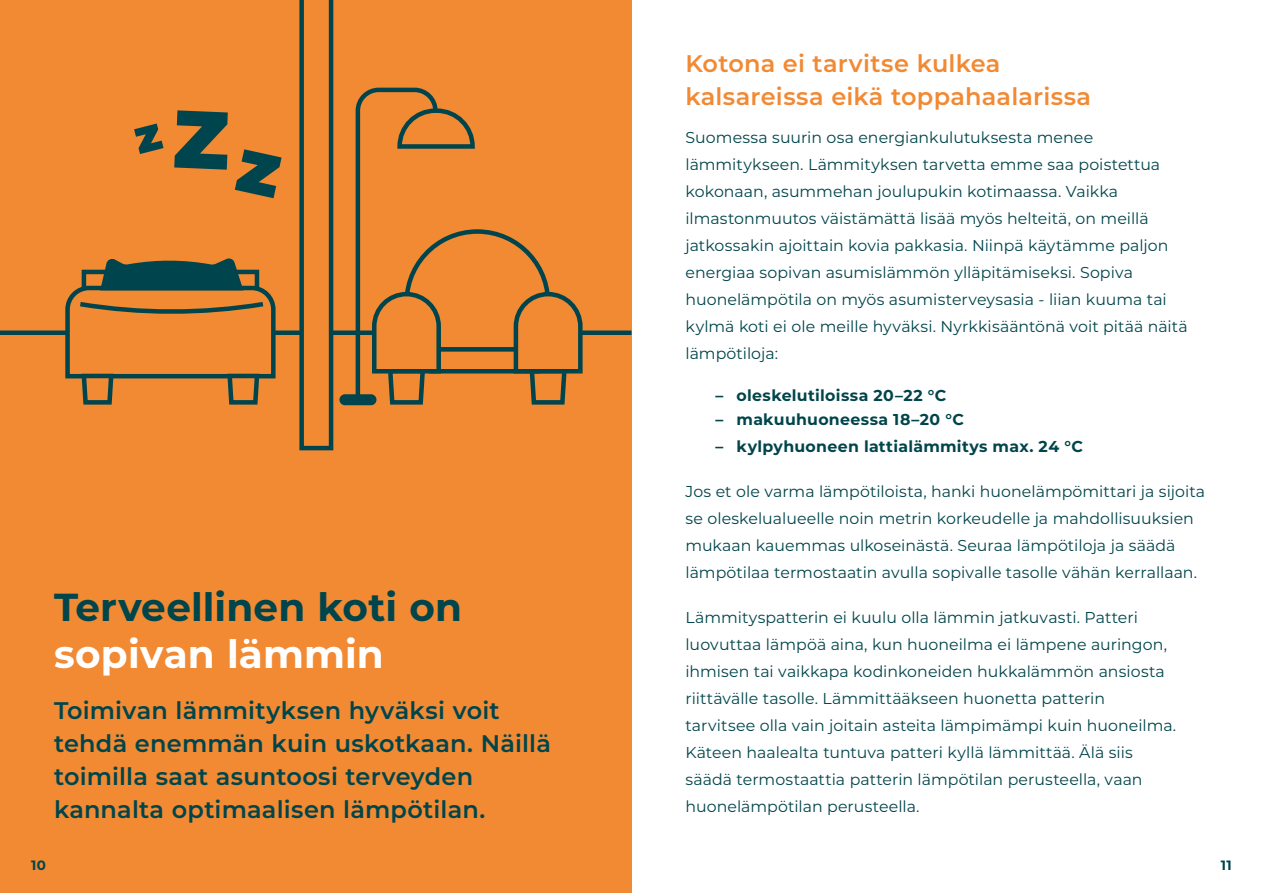
<style>
.page{position:relative;width:1263px;height:893px;background:#fff}
.page>*{position:absolute;margin:0;border:0;box-sizing:border-box;transform-origin:0 0}
.t1{font:700 39px "Montserrat";letter-spacing:.005em;color:#00454b}
.t2{font:700 39px "Montserrat";letter-spacing:.005em;color:#fff}
.t3{font:100 24px/33px "Montserrat";letter-spacing:.01em;color:#00454b}
.t4{font:100 24px/33px "Montserrat";letter-spacing:.01em;color:#f28933}
.t5{font:15.75px/27px "Montserrat";color:#00454b}
.t6{font:700 15.75px "Montserrat";letter-spacing:.02em;color:#00454b}
.t7{font:700 13.5px "Montserrat";color:#00454b}
</style>
<div class="page">
<div style="left:0;top:0;width:631px;height:893px;background:#f28933"></div>
<div style="left:0;top:330px;width:631px;height:5px;background:#00454d"></div>
<div style="left:339px;top:394px;width:37px;height:11px;background:#00454d;border-radius:5px"></div>
<svg style="left:134px;top:124px;width:30px;height:30px"></svg>
<svg style="left:174px;top:110px;width:54px;height:60px"></svg>
<svg style="left:235px;top:149px;width:47px;height:49px"></svg>
<svg style="left:299px;top:0;width:34px;height:450px"></svg>
<svg style="left:353px;top:87px;width:232px;height:319px"></svg>
<svg style="left:63px;top:258px;width:215px;height:147px"></svg>
<h1 class="t1" style="left:54px;top:579px;width:410px">Terveellinen koti on</h1>
<h1 class="t2" style="left:54px;top:626px;width:331px">sopivan lämmin</h1>
<h2 class="t3" style="left:54px;top:693px;width:498px">Toimivan lämmityksen hyväksi voit tehdä enemmän kuin uskotkaan. Näillä toimilla saat asuntoosi terveyden kannalta optimaalisen lämpötilan.</h2>
<h2 class="t4" style="left:685px;top:46px;width:407px">Kotona ei tarvitse kulkea kalsareissa eikä toppahaalarissa</h2>
<p class="t5" style="left:685px;top:123px;width:504px">Suomessa suurin osa energiankulutuksesta menee lämmitykseen. Lämmityksen tarvetta emme saa poistettua kokonaan, asummehan joulupukin kotimaassa. Vaikka ilmastonmuutos väistämättä lisää myös helteitä, on meillä jatkossakin ajoittain kovia pakkasia. Niinpä käytämme paljon energiaa sopivan asumislämmön ylläpitämiseksi. Sopiva huonelämpötila on myös asumisterveysasia - liian kuuma tai kylmä koti ei ole meille hyväksi. Nyrkkisääntönä voit pitää näitä lämpötiloja:</p>
<p class="t6" style="left:715px;top:384px;width:232px">– oleskelutiloissa 20–22 °C</p>
<p class="t6" style="left:715px;top:408px;width:250px">– makuuhuoneessa 18–20 °C</p>
<p class="t6" style="left:715px;top:435px;width:369px">– kylpyhuoneen lattialämmitys max. 24 °C</p>
<p class="t5" style="left:685px;top:477px;width:521px">Jos et ole varma lämpötiloista, hanki huonelämpömittari ja sijoita se oleskelualueelle noin metrin korkeudelle ja mahdollisuuksien mukaan kauemmas ulkoseinästä. Seuraa lämpötiloja ja säädä lämpötilaa termostaatin avulla sopivalle tasolle vähän kerrallaan.</p>
<p class="t5" style="left:685px;top:603px;width:492px">Lämmityspatterin ei kuulu olla lämmin jatkuvasti. Patteri luovuttaa lämpöä aina, kun huoneilma ei lämpene auringon, ihmisen tai vaikkapa kodinkoneiden hukkalämmön ansiosta riittävälle tasolle. Lämmittääkseen huonetta patterin tarvitsee olla vain joitain asteita lämpimämpi kuin huoneilma.<br>Käteen haalealta tuntuva patteri kyllä lämmittää. Älä siis säädä termostaattia patterin lämpötilan perusteella, vaan huonelämpötilan perusteella.</p>
<p class="t7" style="left:31px;top:855px;width:16px">10</p>
<p class="t7" style="left:1221px;top:855px;width:13px">11</p>
</div>
